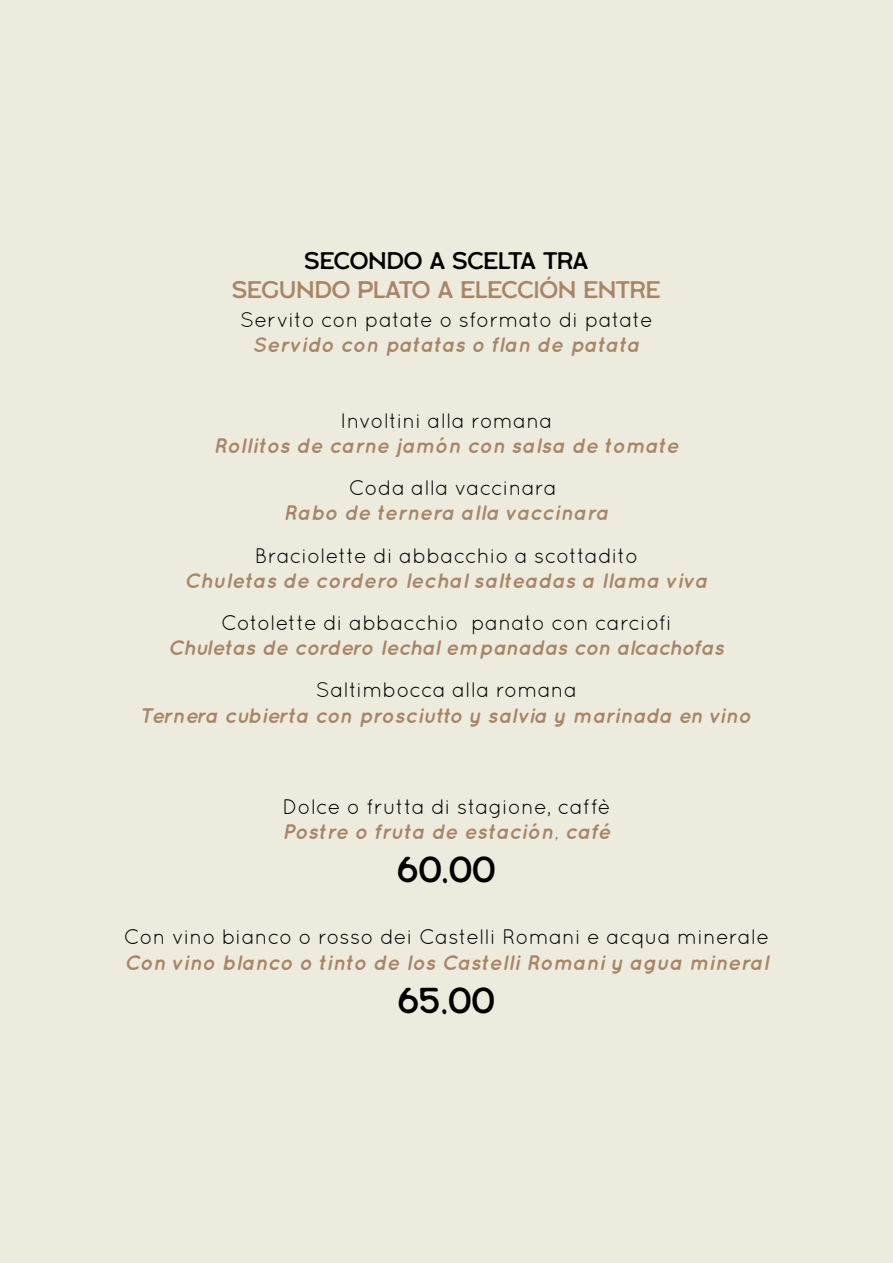
<style>
.page{position:relative;width:893px;height:1263px;background:#edebdd}
.page>*{position:absolute;margin:0;border:0;box-sizing:border-box;transform-origin:0 0}
.t1{font:36px "Labor Union Small";color:#000}
.t2{font:24px "Labor Union Small";letter-spacing:-.005em;color:#a78566}
.t3{font:24px "Labor Union Small";letter-spacing:-.01em;color:#000}
.t4{font:italic 700 21px "Quicksand";color:#a78566}
.t5{font:21px "Quicksand";color:#000}
.t6{font:italic 700 21px "Quicksand";letter-spacing:-.02em;color:#a78566}
</style>
<div class="page">
<p class="t3" style="left:304px;top:246px;width:285px">SECONDO A SCELTA TRA</p>
<p class="t2" style="left:232px;top:275px;width:430px">SEGUNDO PLATO A ELECCIÓN ENTRE</p>
<p class="t5" style="left:240px;top:308px;width:414px">Servito con patate o sformato di patate</p>
<p class="t4" style="left:253px;top:332px;width:389px">Servido con patatas o flan de patata</p>
<p class="t5" style="left:341px;top:408px;width:213px">Involtini alla romana</p>
<p class="t4" style="left:214px;top:433px;width:467px">Rollitos de carne jamón con salsa de tomate</p>
<p class="t5" style="left:349px;top:476px;width:209px">Coda alla vaccinara</p>
<p class="t4" style="left:284px;top:500px;width:327px">Rabo de ternera alla vaccinara</p>
<p class="t5" style="left:255px;top:543px;width:385px">Braciolette di abbacchio a scottadito</p>
<p class="t4" style="left:185px;top:568px;width:525px">Chuletas de cordero lechal salteadas a llama viva</p>
<p class="t5" style="left:221px;top:611px;width:452px">Cotolette di abbacchio panato con carciofi</p>
<p class="t6" style="left:169px;top:635px;width:557px">Chuletas de cordero lechal empanadas con alcachofas</p>
<p class="t5" style="left:316px;top:678px;width:262px">Saltimbocca alla romana</p>
<p class="t4" style="left:142px;top:703px;width:611px">Ternera cubierta con prosciutto y salvia y marinada en vino</p>
<p class="t5" style="left:283px;top:794px;width:329px">Dolce o frutta di stagione, caffè</p>
<p class="t4" style="left:282px;top:819px;width:330px">Postre o fruta de estación, café</p>
<h1 class="t1" style="left:397px;top:847px;width:100px">60,00</h1>
<p class="t5" style="left:124px;top:925px;width:647px">Con vino bianco o rosso dei Castelli Romani e acqua minerale</p>
<p class="t4" style="left:125px;top:950px;width:645px">Con vino blanco o tinto de los Castelli Romani y agua mineral</p>
<h1 class="t1" style="left:398px;top:978px;width:99px">65,00</h1>
</div>
